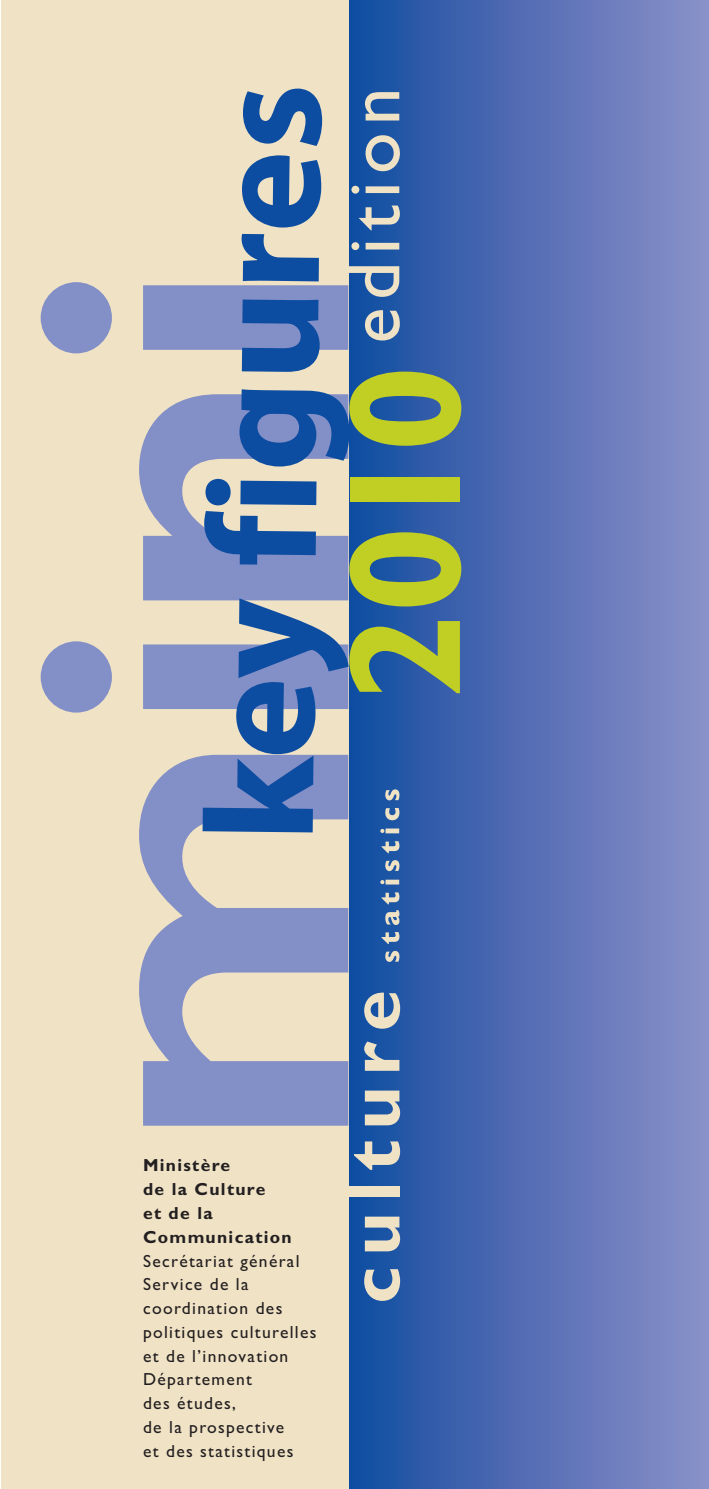
<style>
.page{position:relative;width:709px;height:1489px;background:#fff}
.page>*{position:absolute;margin:0;border:0;box-sizing:border-box;transform-origin:0 0}
.t1{font:700 160px "Gill Sans";color:#c1ce23}
.t2{font:17.5px/23.8px "Gill Sans";letter-spacing:.075em;color:#231f20}
.t3{font:700 17.5px/23.8px "Gill Sans";letter-spacing:.075em;color:#231f20}
</style>
<div class="page">
<div style="left:1px;top:0;width:456px;height:1488px;background:#efe2c5"></div>
<div style="left:349px;top:0;width:360px;height:1488px;background:linear-gradient(to right,#144ca1,#8e90c8)"></div>
<svg style="left:139px;top:832px;width:209px;height:293px;fill:#838fc7"></svg>
<svg style="left:139px;top:394px;width:209px;height:204px;fill:#838fc7"></svg>
<svg style="left:364px;top:1268px;width:36px;height:32px"></svg>
<svg style="left:365px;top:1216px;width:35px;height:35px"></svg>
<div style="left:348px;top:1185px;width:52px;height:11px;background:#efe2c5"></div>
<svg style="left:354px;top:1141px;width:46px;height:28px"></svg>
<svg style="left:365px;top:1090px;width:35px;height:35px"></svg>
<svg style="left:364px;top:1041px;width:35px;height:29px"></svg>
<svg style="left:364px;top:992px;width:36px;height:36px"></svg>
<svg style="left:41px;top:598px;width:307px;height:234px"></svg>
<svg style="left:204px;top:511px;width:112px;height:53px"></svg>
<svg style="left:205px;top:479px;width:111px;height:26px"></svg>
<svg style="left:239px;top:389px;width:110px;height:78px"></svg>
<svg style="left:41px;top:89px;width:359px;height:283px"></svg>
<svg style="left:385px;top:950px;width:14px;height:11px"></svg>
<svg style="left:381px;top:932px;width:18px;height:12px"></svg>
<svg style="left:385px;top:910px;width:14px;height:14px"></svg>
<svg style="left:381px;top:892px;width:18px;height:12px"></svg>
<svg style="left:380px;top:879px;width:19px;height:5px"></svg>
<svg style="left:385px;top:860px;width:14px;height:11px"></svg>
<svg style="left:381px;top:841px;width:18px;height:12px"></svg>
<svg style="left:380px;top:828px;width:19px;height:5px"></svg>
<svg style="left:385px;top:808px;width:14px;height:12px"></svg>
<svg style="left:385px;top:789px;width:14px;height:11px"></svg>
<h1 class="t1" style="left:345px;top:701px;width:339px;rotate:-90deg">2010</h1>
<p class="t3" style="left:143px;top:1155px;width:150px">Ministère<br>de la Culture<br>et de la<br>Communication</p>
<p class="t2" style="left:143px;top:1248px;width:175px">Secrétariat général<br>Service de la coordination des politiques culturelles et de l’innovation<br>Département<br>des études,<br>de la prospective<br>et des statistiques</p>
</div>
